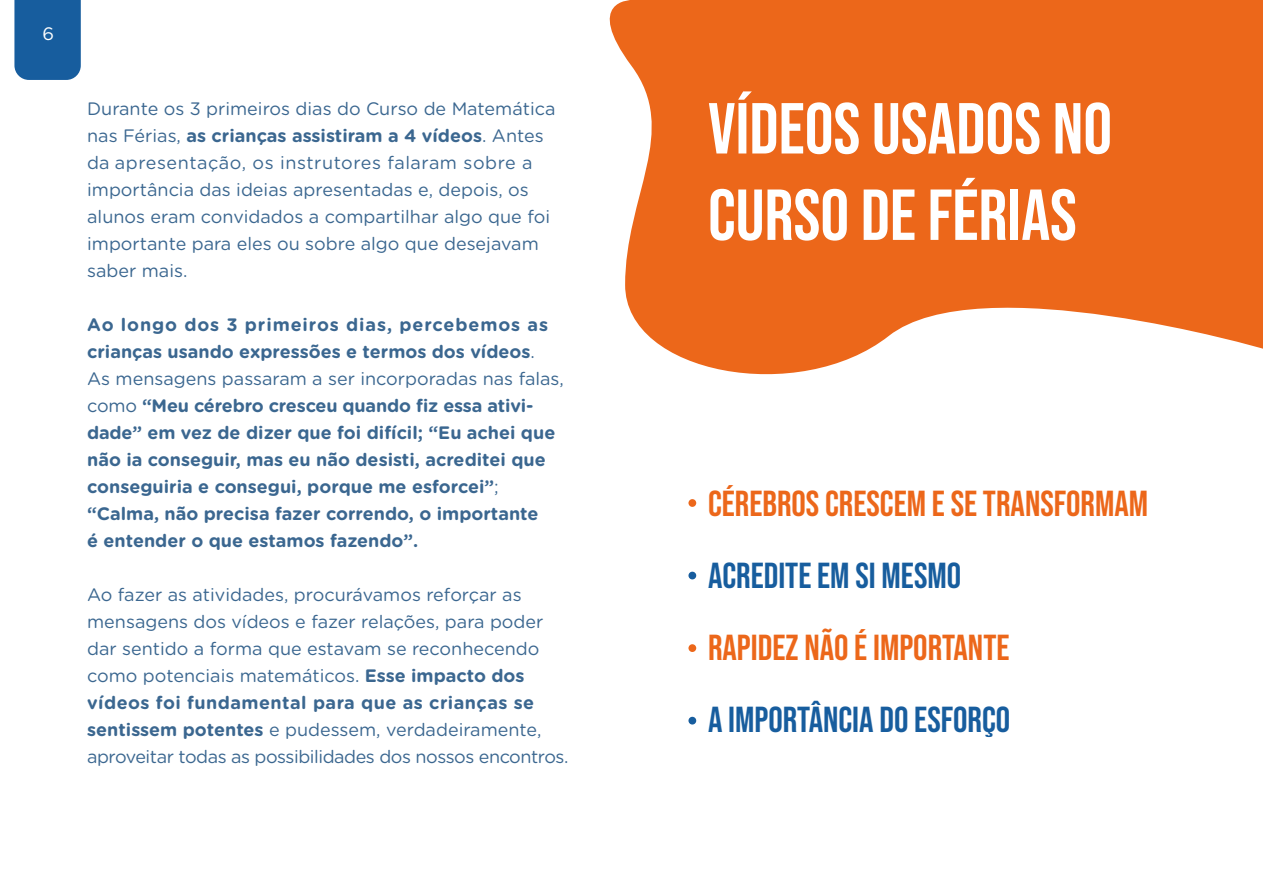
<style>
.page{position:relative;width:1263px;height:893px;background:#fff}
.page>*{position:absolute;margin:0;border:0;box-sizing:border-box;transform-origin:0 0}
.link_laranja{font:72px "Bebas Neue";color:#fff}
.links_internos{font:36px "Bebas Neue";color:#ec671a}
.links_internos-2{font:36px "Bebas Neue";color:#175d9e}
.texto_corrido{font:18px/27px "Gotham Rounded";color:#3b6790}
.texto_corrido-2{font:700 18px/27px "Gotham Rounded";color:#3b6790}
.texto_corrido-3{font:18px/27px "Gotham Rounded";letter-spacing:-.025em;color:#3b6790}
.texto_corrido-4{font:700 18px "Gotham Rounded";letter-spacing:.025em;color:#3b6790}
.t1{font:18px "Gotham Rounded";color:#fff}
.s1{font-weight:700}
.s2{font-weight:400}
</style>
<div class="page">
<svg style="left:609px;top:0;width:654px;height:375px;background:#ee7b39"></svg>
<div style="left:14px;top:0;width:67px;height:80px;background:#175d9e"></div>
<div style="left:688px;top:499px;width:8px;height:8px;background:#ec671a;border-radius:50%"></div>
<div style="left:688px;top:572px;width:8px;height:7px;background:#175d9e;border-radius:50%"></div>
<div style="left:688px;top:644px;width:8px;height:8px;background:#ec671a;border-radius:50%"></div>
<div style="left:688px;top:717px;width:8px;height:7px;background:#175d9e;border-radius:50%"></div>
<p class="t1" style="left:42px;top:22px;width:13px">6</p>
<p class="texto_corrido" style="left:87px;top:95px;width:470px">Durante os 3 primeiros dias do Curso de Matemática nas Férias, <span class="s1">as crianças assistiram a 4 vídeos</span>. Antes da apresentação, os instrutores falaram sobre a importância das ideias apresentadas e, depois, os alunos eram convidados a compartilhar algo que foi importante para eles ou sobre algo que desejavam saber mais.</p>
<p class="texto_corrido-2" style="left:87px;top:311px;width:462px">Ao longo dos 3 primeiros dias, percebemos as crianças usando expressões e termos dos vídeos<span class="s2">.</span></p>
<p class="texto_corrido-2" style="left:87px;top:365px;width:478px"><span class="s2">As mensagens passaram a ser incorporadas nas falas, como</span> “Meu cérebro cresceu quando fiz essa ativi&shy;dade” em vez de dizer que foi difícil; “Eu achei que não ia conseguir, mas eu não desisti, acreditei que conseguiria e consegui, porque me esforcei”<span class="s2">;</span></p>
<p class="texto_corrido-2" style="left:87px;top:500px;width:453px">“Calma, não precisa fazer correndo, o importante</p>
<p class="texto_corrido-2" style="left:87px;top:527px;width:333px">é entender o que estamos fazendo”.</p>
<p class="texto_corrido" style="left:87px;top:581px;width:458px">Ao fazer as atividades, procurávamos reforçar as mensagens dos vídeos e fazer relações, para poder dar sentido a forma que estavam se reconhecendo como potenciais matemáticos. <span class="s1">Esse impacto dos</span></p>
<p class="texto_corrido-4" style="left:87px;top:690px;width:449px">vídeos foi fundamental para que as crianças se</p>
<p class="texto_corrido-3" style="left:87px;top:716px;width:483px"><span class="s1">sentissem potentes</span> e pudessem, verdadeiramente, aproveitar todas as possibilidades dos nossos encontros.</p>
<p class="link_laranja" style="left:708px;top:88px;width:406px">VÍDEOS USADOS NO</p>
<p class="link_laranja" style="left:708px;top:174px;width:370px">CURSO DE FÉRIAS</p>
<p class="links_internos" style="left:708px;top:483px;width:442px">CÉREBROS CRESCEM E SE TRANSFORMAM</p>
<p class="links_internos-2" style="left:708px;top:555px;width:255px">ACREDITE EM SI MESMO</p>
<p class="links_internos" style="left:708px;top:627px;width:303px">RAPIDEZ NÃO É IMPORTANTE</p>
<p class="links_internos-2" style="left:708px;top:699px;width:304px">A IMPORTÂNCIA DO ESFORÇO</p>
</div>
